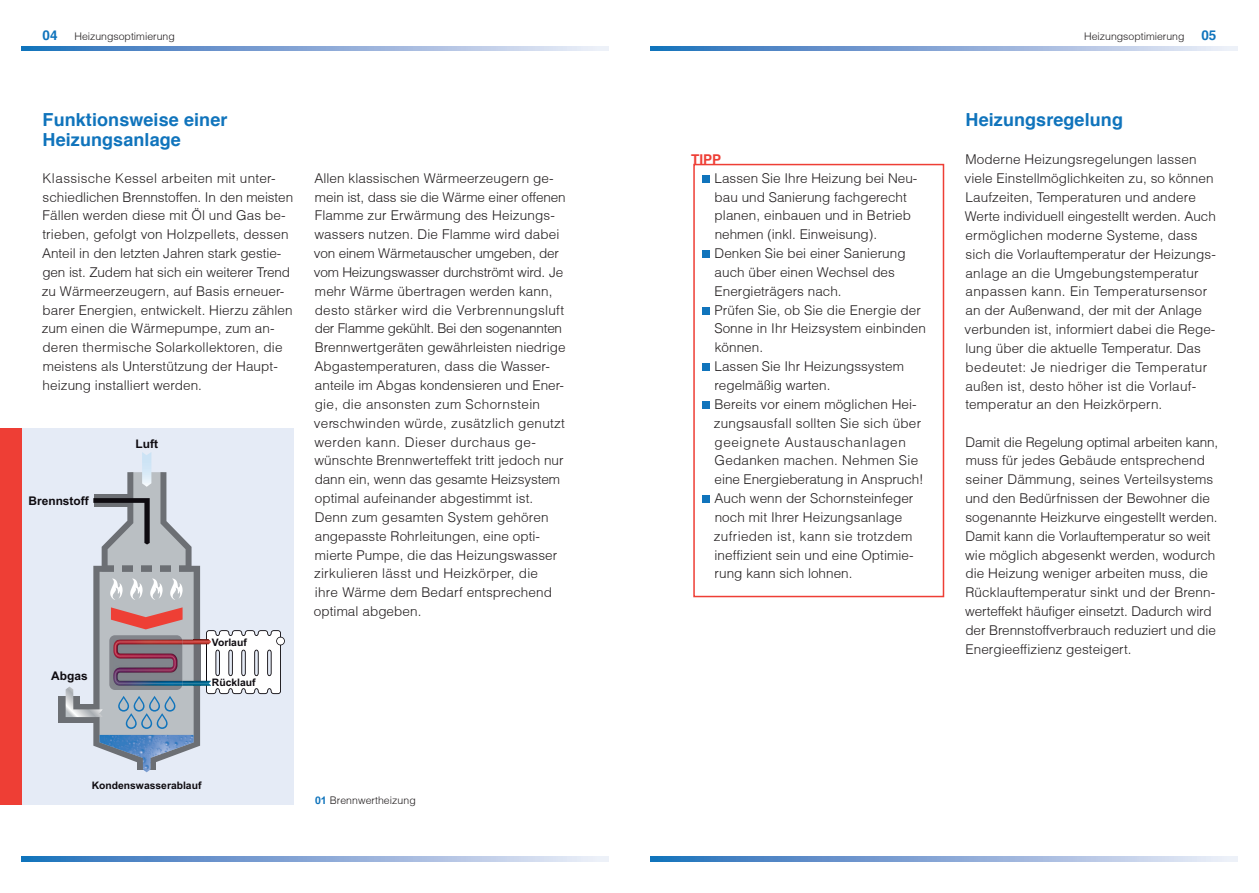
<style>
.page{position:relative;width:1259px;height:893px;background:#fff}
.page>*{position:absolute;margin:0;border:0;box-sizing:border-box;transform-origin:0 0}
.t1{font:700 18px/19.5px "Helvetica";letter-spacing:.005em;color:#1074bc}
.t2{font:300 13.5px/18.9px "Helvetica";letter-spacing:.005em;color:#231f20}
.t3{font:700 13.5px "Helvetica";color:#ee3e35}
.t4{font:700 13.5px "Helvetica";color:#1074bc}
.t5{font:700 11.85px "Arial";color:#0e0b10}
.t6{font:300 10.5px "Helvetica";color:#231f20}
.t7{font:700 10.35px "Arial";color:#0e0b10}
.s1{font-weight:700;color:#1074bc}
.s2{font-family:"Arial";font-weight:700;color:#1074bc}
.s3{font-weight:700;font-size:13.5px;color:#1074bc}
</style>
<div class="page">
<svg style="left:21px;top:46px;width:587px;height:5px;background:#88aad7"></svg>
<svg style="left:21px;top:857px;width:587px;height:4px;background:#88aad7"></svg>
<div style="left:21px;top:428px;width:272px;height:377px;background:#e5ebf6"></div>
<img style="left:137px;top:766px;width:19px;height:6px">
<div style="left:59px;top:696px;width:21px;height:26px;background:#6c6f74"></div>
<svg style="left:66px;top:452px;width:134px;height:314px"></svg>
<svg style="left:206px;top:630px;width:79px;height:64px;background:#e1e2e4"></svg>
<img style="left:113px;top:640px;width:98px;height:46px">
<img style="left:206px;top:640px;width:1px;height:46px">
<div style="left:0;top:428px;width:21px;height:377px;background:#ee3e35"></div>
<div style="left:693px;top:164px;width:251px;height:433px;border:2px solid #ee3e35"></div>
<div style="left:702px;top:175px;width:7px;height:8px;background:#1074bc"></div>
<div style="left:702px;top:251px;width:7px;height:7px;background:#1074bc"></div>
<div style="left:702px;top:307px;width:7px;height:8px;background:#1074bc"></div>
<div style="left:702px;top:364px;width:7px;height:7px;background:#1074bc"></div>
<div style="left:702px;top:401px;width:7px;height:8px;background:#1074bc"></div>
<div style="left:702px;top:496px;width:7px;height:7px;background:#1074bc"></div>
<svg style="left:651px;top:46px;width:586px;height:5px;background:#88aad7"></svg>
<svg style="left:651px;top:857px;width:586px;height:4px;background:#88aad7"></svg>
<p class="t4" style="left:43px;top:26px;width:17px">04</p>
<p class="t6" style="left:74px;top:29px;width:102px">Heizungsoptimierung</p>
<h1 class="t1" style="left:43px;top:110px;width:186px">Funktionsweise einer<br>Heizungsanlage</h1>
<p class="t2" style="left:42px;top:168px;width:253px">Klassische Kessel arbeiten mit unter&shy;schiedlichen Brennstoffen. In den meisten Fällen werden diese mit Öl und Gas be&shy;trieben, gefolgt von Holzpellets, dessen Anteil in den letzten Jahren stark gestie&shy;gen ist. Zudem hat sich ein weiterer Trend zu Wärmeerzeugern, auf Basis erneuer&shy;barer Energien, entwickelt. Hierzu zählen zum einen die Wärmepumpe, zum an&shy;deren thermische Solarkollektoren, die meistens als Unterstützung der Haupt&shy;heizung installiert werden.</p>
<p class="t5" style="left:29px;top:496px;width:62px">Brennstoff</p>
<p class="t5" style="left:135px;top:440px;width:24px">Luft</p>
<p class="t5" style="left:51px;top:672px;width:38px">Abgas</p>
<p class="t7" style="left:212px;top:639px;width:36px">Vorlauf</p>
<p class="t7" style="left:212px;top:678px;width:45px">Rücklauf</p>
<p class="t2" style="left:314px;top:168px;width:253px">Allen klassischen Wärmeerzeugern ge&shy;mein ist, dass sie die Wärme einer offenen Flamme zur Erwärmung des Heizungs&shy;wassers nutzen. Die Flamme wird dabei von einem Wärmetauscher umgeben, der vom Heizungswasser durchströmt wird. Je mehr Wärme übertragen werden kann, desto stärker wird die Verbrennungsluft der Flamme gekühlt. Bei den sogenannten Brennwertgeräten gewährleisten niedrige Abgastemperaturen, dass die Wasser&shy;anteile im Abgas kondensieren und Ener&shy;gie, die ansonsten zum Schornstein verschwinden würde, zusätzlich genutzt werden kann. Dieser durchaus ge&shy;wünschte Brennwerteffekt tritt jedoch nur dann ein, wenn das gesamte Heizsystem optimal aufeinander abgestimmt ist.<br>Denn zum gesamten System gehören angepasste Rohrleitungen, eine opti&shy;mierte Pumpe, die das Heizungswasser zirkulieren lässt und Heizkörper, die<br>ihre Wärme dem Bedarf entsprechend optimal abgeben.</p>
<p class="t7" style="left:92px;top:781px;width:111px">Kondenswasserablauf</p>
<p class="t6" style="left:315px;top:794px;width:102px"><span class="s1">0</span><span class="s2">1</span> Brennwertheizung</p>
<p class="t3" style="left:691px;top:151px;width:32px">TIPP</p>
<p class="t2" style="left:714px;top:168px;width:214px">Lassen Sie Ihre Heizung bei Neu&shy;bau und Sanierung fachgerecht planen, einbauen und in Betrieb nehmen (inkl. Einweisung).<br>Denken Sie bei einer Sanierung auch über einen Wechsel des<br>Energieträgers nach.<br>Prüfen Sie, ob Sie die Energie der<br>Sonne in Ihr Heizsystem einbinden können.<br>Lassen Sie Ihr Heizungssystem regelmäßig warten.<br>Bereits vor einem möglichen Hei&shy;zungsausfall sollten Sie sich über geeignete Austauschanlagen<br>Gedanken machen. Nehmen Sie eine Energieberatung in Anspruch!<br>Auch wenn der Schornsteinfeger noch mit Ihrer Heizungsanlage zufrieden ist, kann sie trotzdem ineffizient sein und eine Optimie&shy;rung kann sich lohnen.</p>
<p class="t6" style="left:1084px;top:29px;width:134px">Heizungsoptimierung <span class="s3">05</span></p>
<h1 class="t1" style="left:965px;top:110px;width:159px">Heizungsregelung</h1>
<p class="t2" style="left:964px;top:150px;width:253px">Moderne Heizungsregelungen lassen viele Einstellmöglichkeiten zu, so können Laufzeiten, Temperaturen und andere Werte individuell eingestellt werden. Auch ermöglichen moderne Systeme, dass sich die Vorlauftemperatur der Heizungs&shy;anlage an die Umgebungstemperatur anpassen kann. Ein Temperatursensor an der Außenwand, der mit der Anlage verbunden ist, informiert dabei die Rege&shy;lung über die aktuelle Temperatur. Das bedeutet: Je niedriger die Temperatur außen ist, desto höher ist die Vorlauf&shy;temperatur an den Heizkörpern.</p>
<p class="t2" style="left:965px;top:432px;width:255px">Damit die Regelung optimal arbeiten kann, muss für jedes Gebäude entsprechend seiner Dämmung, seines Verteilsystems und den Bedürfnissen der Bewohner die sogenannte Heizkurve eingestellt werden.<br>Damit kann die Vorlauftemperatur so weit wie möglich abgesenkt werden, wodurch die Heizung weniger arbeiten muss, die Rücklauftemperatur sinkt und der Brenn&shy;werteffekt häufiger einsetzt. Dadurch wird der Brennstoffverbrauch reduziert und die Energieeffizienz gesteigert.</p>
</div>
